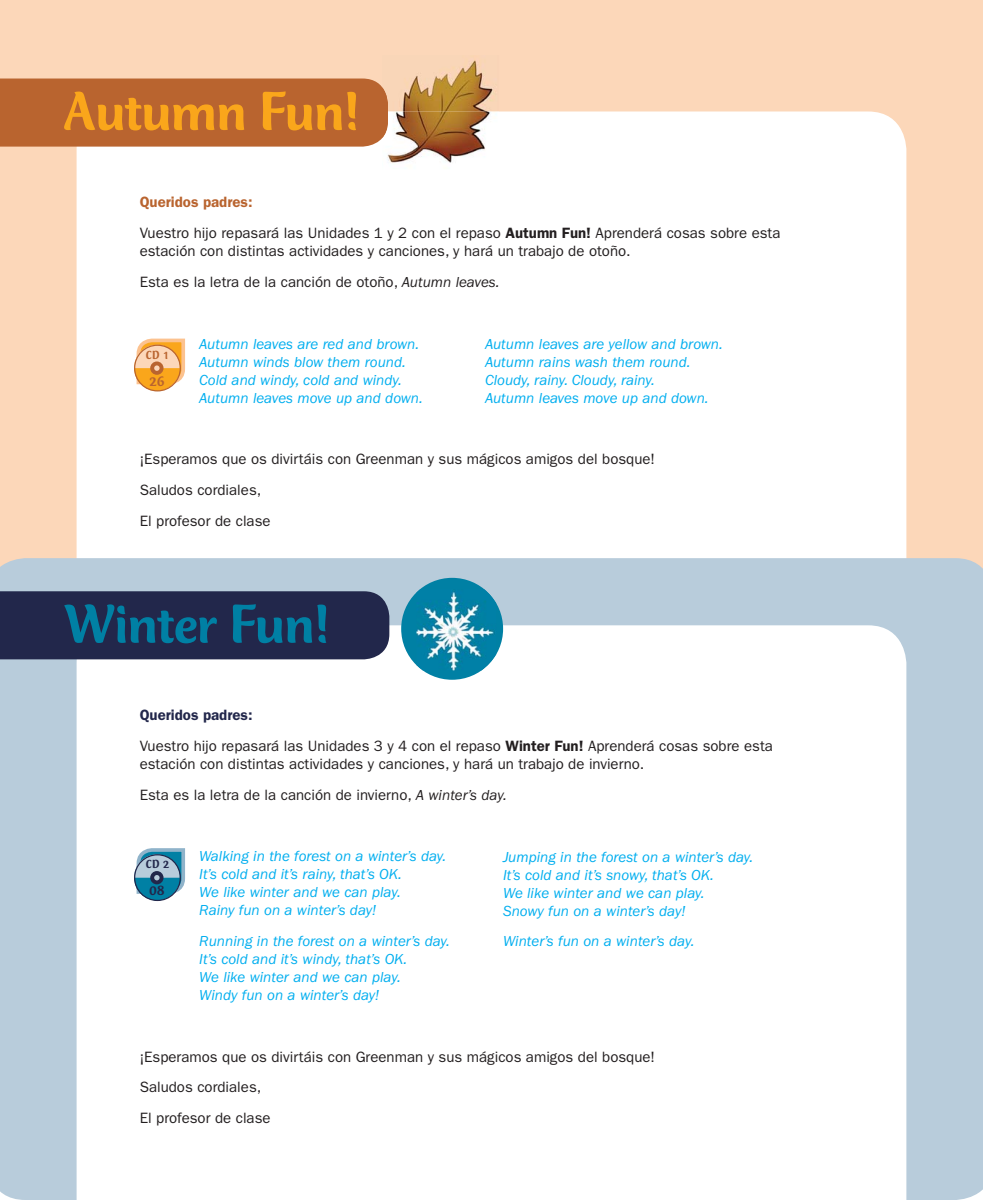
<style>
.page{position:relative;width:983px;height:1200px;background:#fff}
.page>*{position:absolute;margin:0;border:0;box-sizing:border-box;transform-origin:0 0}
.t1{font:500 57px "Club Type Std";letter-spacing:-.01em;color:#faa61b}
.t2{font:500 57px "Club Type Std";letter-spacing:-.01em;color:#0080a4}
.t3{font:15px/30.8px "ITC Franklin Gothic Std";color:#231f20}
.t4{font:italic 15px/18px "ITC Franklin Gothic Std";color:#00aeef}
.t5{font:500 14.7px "Club Type Std";color:#b9642f}
.t6{font:500 14.7px "Club Type Std";color:#22274b}
.t7{font:500 12.15px "Club Type Std";color:#b9642f}
.t8{font:500 12.15px "Club Type Std";color:#22274b}
.s1{font-weight:600;color:#b9642f}
.s2{font-weight:600}
.s3{font-style:italic}
.s4{font-weight:600;color:#22274b}
</style>
<div class="page">
<div style="left:0;top:0;width:982px;height:558px;background:#fcd7b9"></div>
<div style="left:77px;top:111px;width:829px;height:568px;background:#fff;border-radius:38px"></div>
<div style="left:0;top:558px;width:982px;height:641px;background:#b8ccdb"></div>
<svg style="left:77px;top:625px;width:829px;height:574px"></svg>
<div style="left:0;top:78px;width:382px;height:68px;background:#b9642f"></div>
<img style="left:382px;top:55px;width:117px;height:108px">
<img style="left:382px;top:87px;width:6px;height:51px">
<svg style="left:134px;top:345px;width:46px;height:46px"></svg>
<svg style="left:134px;top:338px;width:51px;height:48px;background:#f5bc75"></svg>
<div style="left:134px;top:344px;width:47px;height:47px;border:1px solid #b9642f;border-radius:50%"></div>
<div style="left:0;top:591px;width:389px;height:68px;background:#22274b"></div>
<div style="left:401px;top:577px;width:102px;height:102px;background:#0080a4;border-radius:50%"></div>
<img style="left:416px;top:589px;width:80px;height:81px">
<div style="left:134px;top:854px;width:46px;height:46px;background:#0080a4;border-radius:50%"></div>
<svg style="left:134px;top:846px;width:53px;height:49px"></svg>
<div style="left:134px;top:854px;width:47px;height:46px;border:1px solid #22274b;border-radius:50%"></div>
<h1 class="t1" style="left:63px;top:89px;width:297px">Autumn Fun!</h1>
<p class="t3" style="left:140px;top:188px;width:642px"><span class="s1">Queridos padres:<br></span>Vuestro hijo repasará las Unidades 1 y 2 con el repaso <span class="s2">Autumn Fun!</span> Aprenderá cosas sobre esta</p>
<p class="t3" style="left:140px;top:237px;width:492px">estación con distintas actividades y canciones, y hará un trabajo de otoño.<br>Esta es la letra de la canción de otoño, <span class="s3">Autumn leaves.</span></p>
<p class="t7" style="left:146px;top:350px;width:25px">CD 1</p>
<p class="t5" style="left:149px;top:375px;width:16px">26</p>
<p class="t4" style="left:199px;top:335px;width:225px">Autumn leaves are red and brown.<br>Autumn winds blow them round.<br>Cold and windy, cold and windy.<br>Autumn leaves move up and down.</p>
<p class="t4" style="left:485px;top:336px;width:239px">Autumn leaves are yellow and brown.<br>Autumn rains wash them round.<br>Cloudy, rainy. Cloudy, rainy.<br>Autumn leaves move up and down.</p>
<p class="t3" style="left:140px;top:444px;width:516px">¡Esperamos que os divirtáis con Greenman y sus mágicos amigos del bosque!<br>Saludos cordiales,<br>El profesor de clase</p>
<h1 class="t2" style="left:65px;top:601px;width:266px">Winter Fun!</h1>
<p class="t3" style="left:140px;top:700px;width:634px"><span class="s4">Queridos padres:<br></span>Vuestro hijo repasará las Unidades 3 y 4 con el repaso <span class="s2">Winter Fun!</span> Aprenderá cosas sobre esta</p>
<p class="t3" style="left:140px;top:749px;width:506px">estación con distintas actividades y canciones, y hará un trabajo de invierno.<br>Esta es la letra de la canción de invierno, <span class="s3">A winter’s day.</span></p>
<p class="t8" style="left:146px;top:859px;width:25px">CD 2</p>
<p class="t6" style="left:149px;top:884px;width:16px">08</p>
<p class="t4" style="left:199px;top:848px;width:248px">Walking in the forest on a winter’s day.<br>It’s cold and it’s rainy, that’s OK.<br>We like winter and we can play.<br>Rainy fun on a winter’s day!</p>
<p class="t4" style="left:199px;top:932px;width:252px">Running in the forest on a winter’s day.<br>It’s cold and it’s windy, that’s OK.<br>We like winter and we can play.<br>Windy fun on a winter’s day!</p>
<p class="t4" style="left:503px;top:848px;width:252px">Jumping in the forest on a winter’s day.<br>It’s cold and it’s snowy, that’s OK.<br>We like winter and we can play.<br>Snowy fun on a winter’s day!</p>
<p class="t4" style="left:503px;top:933px;width:193px">Winter’s fun on a winter’s day.</p>
<p class="t3" style="left:140px;top:1041px;width:516px">¡Esperamos que os divirtáis con Greenman y sus mágicos amigos del bosque!<br>Saludos cordiales,<br>El profesor de clase</p>
</div>
